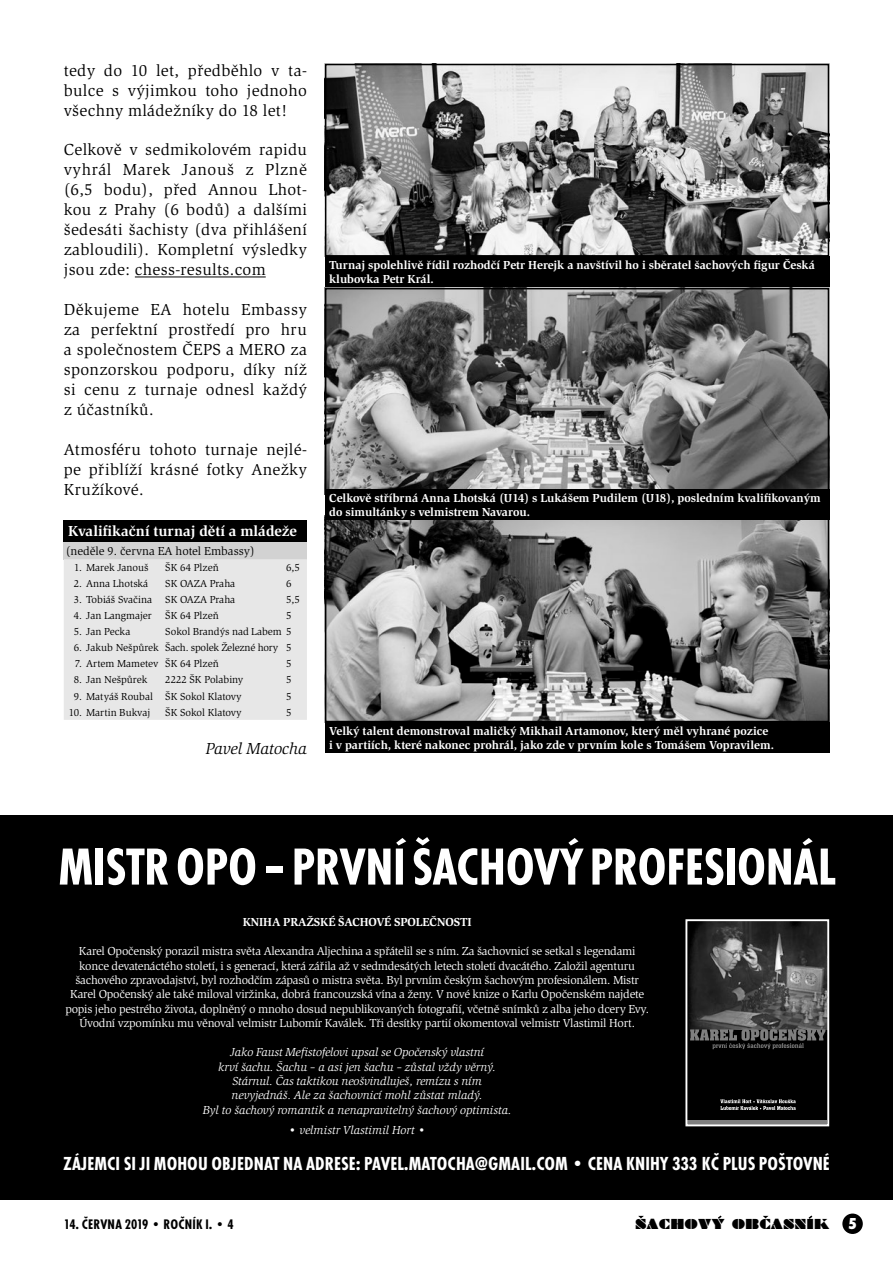
<style>
.page{position:relative;width:893px;height:1263px;background:#fff}
.page>*{position:absolute;margin:0;border:0;box-sizing:border-box;transform-origin:0 0}
.t1{font:700 condensed 54px "Futura TOT";letter-spacing:-.005em;color:#fff}
.t2{font:700 condensed 19.65px "Futura TOT";letter-spacing:.005em;color:#fff}
.t3{font:16.5px/20px "Slimbach Itc TOT";letter-spacing:.02em;color:#000;text-align:justify}
.t4{font:italic 16.5px "Slimbach Itc TOT";color:#000}
.t5{font:700 15px "Slimbach Itc TOT";color:#fff}
.t6{font:700 condensed 14.4px "Futura TOT";letter-spacing:.015em;color:#000}
.t7{font:13.2px "Braggadocio";letter-spacing:.025em;color:#000}
.t8{font:12px/14.4px "Slimbach Itc TOT";letter-spacing:-.02em;color:#fff;text-align:center}
.t9{font:700 12px/13.5px "Slimbach Itc TOT";color:#fff}
.t10{font:italic 12px/14.4px "Slimbach Itc TOT";letter-spacing:-.01em;color:#fff;text-align:center}
.t11{font:12px "Slimbach Itc TOT";color:#000}
.t12{font:10.5px "Slimbach Itc TOT";color:#000}
.s1{font-family:"Futura TOT Extr Bold Cond";font-size:16.5px;color:#fff}
</style>
<div class="page">
<div style="left:842px;top:1213px;width:21px;height:21px;background:#000;border-radius:50%"></div>
<hr style="left:135px;top:277px;width:131px;height:1px;background:#000">
<div style="left:64px;top:521px;width:243px;height:21px;background:#000"></div>
<div style="left:64px;top:542px;width:243px;height:17px;background:#d2d2d2"></div>
<div style="left:64px;top:559px;width:243px;height:161px;background:#e7e7e7"></div>
<img style="left:328px;top:67px;width:498px;height:187px">
<div style="left:325px;top:64px;width:504px;height:193px;border:2px solid #000"></div>
<div style="left:325px;top:256px;width:504px;height:31px;background:#000"></div>
<img style="left:328px;top:291px;width:498px;height:198px">
<div style="left:325px;top:288px;width:504px;height:206px;border:2px solid #000"></div>
<img style="left:328px;top:520px;width:498px;height:199px">
<div style="left:325px;top:516px;width:504px;height:206px;border:2px solid #000"></div>
<div style="left:325px;top:722px;width:504px;height:31px;background:#000"></div>
<div style="left:0;top:815px;width:893px;height:384px;background:#000"></div>
<svg style="left:685px;top:919px;width:145px;height:208px"></svg>
<div style="left:325px;top:489px;width:504px;height:31px;background:#000"></div>
<h3 class="t3" style="left:64px;top:60px;width:245px">tedy do 10 let, předběhlo v ta&shy;bulce s výjimkou toho jednoho všechny mládežníky do 18 let!</h3>
<h3 class="t3" style="left:64px;top:140px;width:245px">Celkově v sedmikolovém rapidu vyhrál Marek Janouš z Plzně (6,5 bodu), před Annou Lhot&shy;kou z Prahy (6 bodů) a dalšími šedesáti šachisty (dva přihlášení zabloudili). Kompletní výsledky jsou zde: chess-results.com</h3>
<h3 class="t3" style="left:64px;top:300px;width:245px">Děkujeme EA hotelu Embassy za perfektní prostředí pro hru a společnostem ČEPS a MERO za sponzorskou podporu, díky níž si cenu z turnaje odnesl každý z účastníků.</h3>
<h3 class="t3" style="left:64px;top:439px;width:245px">Atmosféru tohoto turnaje nejlé&shy;pe přiblíží krásné fotky Anežky Kružíkové.</h3>
<p class="t5" style="left:68px;top:522px;width:230px">Kvalifikační turnaj dětí a mládeže</p>
<p class="t11" style="left:66px;top:544px;width:190px">(neděle 9. června EA hotel Embassy)</p>
<p class="t12" style="left:74px;top:561px;width:76px">1. Marek Janouš</p>
<p class="t12" style="left:165px;top:561px;width:55px">ŠK 64 Plzeň</p>
<p class="t12" style="left:286px;top:561px;width:15px">6,5</p>
<p class="t12" style="left:74px;top:577px;width:76px">2. Anna Lhotská</p>
<p class="t12" style="left:165px;top:577px;width:72px">SK OAZA Praha</p>
<p class="t12" style="left:286px;top:577px;width:7px">6</p>
<p class="t12" style="left:74px;top:593px;width:80px">3. Tobiáš Svačina</p>
<p class="t12" style="left:165px;top:593px;width:72px">SK OAZA Praha</p>
<p class="t12" style="left:286px;top:593px;width:15px">5,5</p>
<p class="t12" style="left:74px;top:610px;width:80px">4. Jan Langmajer</p>
<p class="t12" style="left:165px;top:610px;width:55px">ŠK 64 Plzeň</p>
<p class="t12" style="left:286px;top:610px;width:7px">5</p>
<p class="t12" style="left:74px;top:626px;width:58px">5. Jan Pecka</p>
<p class="t12" style="left:165px;top:626px;width:128px">Sokol Brandýs nad Labem 5</p>
<p class="t12" style="left:74px;top:642px;width:219px">6. Jakub Nešpůrek Šach. spolek Železné hory 5</p>
<p class="t12" style="left:75px;top:658px;width:145px">7. Artem Mametev ŠK 64 Plzeň</p>
<p class="t12" style="left:286px;top:658px;width:7px">5</p>
<p class="t12" style="left:74px;top:674px;width:75px">8. Jan Nešpůrek</p>
<p class="t12" style="left:165px;top:674px;width:80px">2222 ŠK Polabiny</p>
<p class="t12" style="left:286px;top:674px;width:7px">5</p>
<p class="t12" style="left:74px;top:690px;width:169px">9. Matyáš Roubal ŠK Sokol Klatovy</p>
<p class="t12" style="left:286px;top:690px;width:7px">5</p>
<p class="t12" style="left:69px;top:706px;width:83px">10. Martin Bukvaj</p>
<p class="t12" style="left:165px;top:706px;width:78px">ŠK Sokol Klatovy</p>
<p class="t12" style="left:286px;top:706px;width:7px">5</p>
<h3 class="t4" style="left:206px;top:739px;width:102px">Pavel Matocha</h3>
<p class="t9" style="left:329px;top:259px;width:487px">Turnaj spolehlivě řídil rozhodčí Petr Herejk a navštívil ho i sběratel šachových figur Česká klubovka Petr Král.</p>
<p class="t9" style="left:329px;top:492px;width:493px">Celkově stříbrná Anna Lhotská (U14) s Lukášem Pudilem (U18), posledním kvalifikovaným do simultánky s velmistrem Navarou.</p>
<p class="t9" style="left:329px;top:725px;width:446px">Velký talent demonstroval maličký Mikhail Artamonov, který měl vyhrané pozice i v partiích, které nakonec prohrál, jako zde v prvním kole s Tomášem Vopravilem.</p>
<h1 class="t1" style="left:58px;top:835px;width:779px">MISTR OPO– PRVNÍ ŠACHOVÝ PROFESIONÁL</h1>
<p class="t9" style="left:243px;top:916px;width:230px">KNIHA PRAŽSKÉ ŠACHOVÉ SPOLEČNOSTI</p>
<p class="t8" style="left:65px;top:944px;width:585px">Karel Opočenský porazil mistra světa Alexandra Aljechina a spřátelil se s ním. Za šachovnicí se setkal s legendami konce devatenáctého století, i s generací, která zářila až v sedmdesátých letech století dvacátého. Založil agenturu šachového zpravodajství, byl rozhodčím zápasů o mistra světa. Byl prvním českým šachovým profesionálem. Mistr Karel Opočenský ale také miloval viržinka, dobrá francouzská vína a ženy. V nové knize o Karlu Opočenském najdete popis jeho pestrého života, doplněný o mnoho dosud nepublikovaných fotografií, včetně snímků z alba jeho dcery Evy.<br>Úvodní vzpomínku mu věnoval velmistr Lubomír Kaválek. Tři desítky partií okomentoval velmistr Vlastimil Hort.</p>
<p class="t10" style="left:203px;top:1045px;width:310px">Jako Faust Mefistofelovi upsal se Opočenský vlastní<br>krví šachu. Šachu – a asi jen šachu – zůstal vždy věrný.<br>Stárnul. Čas taktikou neošvindluješ, remízu s ním nevyjednáš. Ale za šachovnicí mohl zůstat mladý.<br>Byl to šachový romantik a nenapravitelný šachový optimista.</p>
<p class="t10" style="left:288px;top:1123px;width:139px">• velmistr Vlastimil Hort •</p>
<h2 class="t2" style="left:63px;top:1152px;width:768px">ZÁJEMCI SI JI MOHOU OBJEDNAT NA ADRESE: PAVEL.MATOCHA@GMAIL.COM • CENA KNIHY 333 KČ PLUS POŠTOVNÉ</h2>
<p class="t6" style="left:64px;top:1216px;width:171px">14. ČERVNA 2019 • ROČNÍK I. • 4</p>
<p class="t7" style="left:635px;top:1216px;width:223px">SACHOVY OBCASNIK <span class="s1">5</span></p>
</div>
